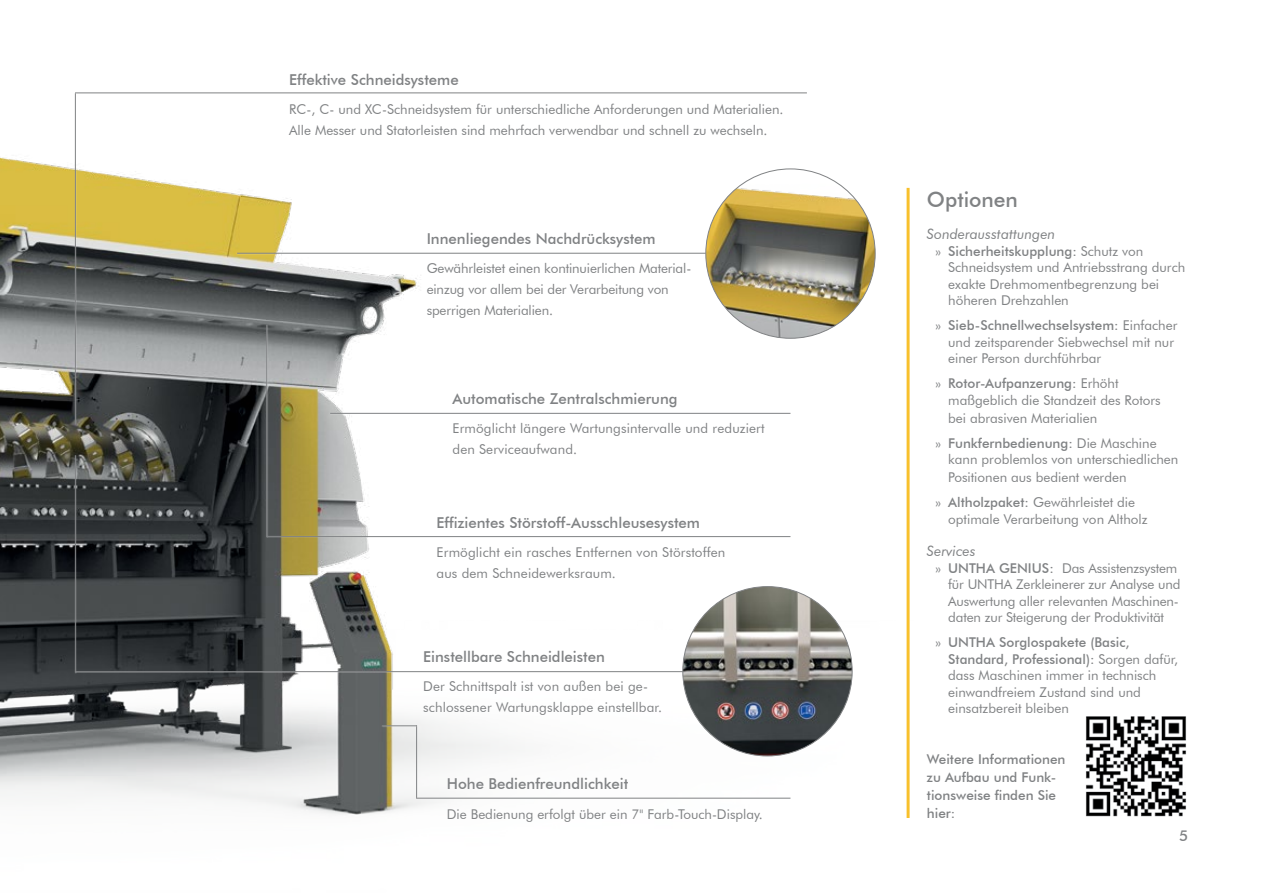
<style>
.page{position:relative;width:1263px;height:893px;background:#fff}
.page>*{position:absolute;margin:0;border:0;box-sizing:border-box;transform-origin:0 0}
.t1{font:500 21px "Futura BT";color:#808284}
.t2{font:500 15px "Futura BT";color:#808284}
.t3{font:italic 14.25px "Futura BT";color:#808284}
.t4{font:13.5px/16.5px "Futura BT";color:#808284}
.t5{font:500 13.5px/18px "Futura BT";color:#808284}
.s1{font-weight:500}
</style>
<div class="page">
<img style="left:0;top:157px;width:910px;height:661px">
<hr style="left:416px;top:725px;width:2px;height:74px;background:#e5e5e5">
<hr style="left:416px;top:725px;width:1px;height:73px;background:#808284">
<hr style="left:381px;top:725px;width:37px;height:2px;background:#fff;opacity:.4">
<hr style="left:382px;top:725px;width:35px;height:1px;background:#808284">
<hr style="left:74px;top:92px;width:734px;height:3px;background:#fff;opacity:.4">
<hr style="left:75px;top:93px;width:732px;height:1px;background:#808284">
<hr style="left:74px;top:93px;width:3px;height:332px;background:#fff;opacity:.4">
<hr style="left:75px;top:93px;width:1px;height:331px;background:#808284">
<hr style="left:74px;top:455px;width:3px;height:218px;background:#fff;opacity:.4">
<hr style="left:75px;top:455px;width:1px;height:217px;background:#808284">
<hr style="left:266px;top:324px;width:2px;height:214px;background:#fff;opacity:.4">
<hr style="left:266px;top:325px;width:1px;height:212px;background:#808284">
<hr style="left:266px;top:536px;width:525px;height:2px;background:#fff;opacity:.4">
<hr style="left:267px;top:536px;width:523px;height:1px;background:#808284">
<hr style="left:329px;top:412px;width:463px;height:3px;background:#fff;opacity:.4">
<hr style="left:330px;top:413px;width:460px;height:1px;background:#808284">
<hr style="left:236px;top:252px;width:525px;height:3px;background:#fff;opacity:.4">
<hr style="left:237px;top:253px;width:523px;height:1px;background:#808284">
<hr style="left:75px;top:671px;width:678px;height:2px;background:#fff;opacity:.4">
<hr style="left:75px;top:671px;width:677px;height:1px;background:#808284">
<hr style="left:416px;top:797px;width:375px;height:3px;background:#fff;opacity:.4">
<hr style="left:416px;top:798px;width:374px;height:1px;background:#808284">
<img style="left:683px;top:587px;width:169px;height:169px;border-radius:85px">
<hr style="left:906px;top:188px;width:3px;height:630px;background:#f8c02b">
<img style="left:706px;top:169px;width:169px;height:169px;border-radius:85px">
<img style="left:1086px;top:716px;width:100px;height:101px">
<p class="t2" style="left:289px;top:70px;width:171px">Effektive Schneidsysteme</p>
<p class="t4" style="left:289px;top:99px;width:496px;line-height:21px">RC-, C- und XC-Schneidsystem für unterschiedliche Anforderungen und Materialien.<br>Alle Messer und Statorleisten sind mehrfach verwendbar und schnell zu wechseln.</p>
<p class="t2" style="left:427px;top:229px;width:231px">Innenliegendes Nachdrücksystem</p>
<p class="t4" style="left:427px;top:258px;width:266px;line-height:21px">Gewährleistet einen kontinuierlichen Material&shy;einzug vor allem bei der Verarbeitung von sperrigen Materialien.</p>
<p class="t2" style="left:452px;top:389px;width:227px">Automatische Zentralschmierung</p>
<p class="t4" style="left:452px;top:418px;width:314px;line-height:21px">Ermöglicht längere Wartungsintervalle und reduziert den Serviceaufwand.</p>
<p class="t2" style="left:437px;top:513px;width:265px">Effizientes Störstoff-Ausschleusesystem</p>
<p class="t4" style="left:437px;top:542px;width:290px;line-height:21px">Ermöglicht ein rasches Entfernen von Störstoffen aus dem Schneidewerksraum.</p>
<p class="t2" style="left:423px;top:647px;width:183px">Einstellbare Schneidleisten</p>
<p class="t4" style="left:423px;top:676px;width:240px;line-height:21px">Der Schnittspalt ist von außen bei ge&shy;schlossener Wartungsklappe einstellbar.</p>
<p class="t2" style="left:447px;top:775px;width:183px">Hohe Bedienfreundlichkeit</p>
<p class="t4" style="left:447px;top:805px;width:318px">Die Bedienung erfolgt über ein 7" Farb-Touch-Display.</p>
<h1 class="t1" style="left:927px;top:186px;width:92px">Optionen</h1>
<p class="t3" style="left:927px;top:225px;width:130px">Sonderausstattungen</p>
<p class="t4" style="left:948px;top:242px;width:239px;text-indent:-13px">» <span class="s1">Sicherheitskupplung:</span> Schutz von<br>Schneidsystem und Antriebsstrang durch exakte Drehmomentbegrenzung bei höheren Drehzahlen</p>
<p class="t4" style="left:948px;top:317px;width:231px;text-indent:-13px">» <span class="s1">Sieb-Schnellwechselsystem:</span> Einfacher und zeitsparender Siebwechsel mit nur einer Person durchführbar</p>
<p class="t4" style="left:948px;top:375px;width:214px;text-indent:-13px">» <span class="s1">Rotor-Aufpanzerung:</span> Erhöht maßgeblich die Standzeit des Rotors</p>
<p class="t4" style="left:935px;top:405px;width:223px;line-height:25px;text-indent:13px">bei abrasiven Materialien<br>» <span class="s1">Funkfernbedienung:</span> Die Maschine</p>
<p class="t4" style="left:948px;top:450px;width:232px;line-height:18px">kann problemlos von unterschiedlichen<br>Positionen aus bedient werden</p>
<p class="t4" style="left:948px;top:494px;width:201px;text-indent:-13px">» <span class="s1">Altholzpaket:</span> Gewährleistet die optimale Verarbeitung von Altholz</p>
<p class="t3" style="left:927px;top:542px;width:50px">Services</p>
<p class="t4" style="left:948px;top:559px;width:234px;text-indent:-13px">» <span class="s1">UNTHA GENIUS:</span> Das Assistenzsystem für UNTHA Zerkleinerer zur Analyse und Auswertung aller relevanten Maschinen&shy;daten zur Steigerung der Produktivität</p>
<p class="t4" style="left:948px;top:634px;width:231px;text-indent:-13px">» <span class="s1">UNTHA Sorglospakete (Basic,<br>Standard, Professional):</span> Sorgen dafür, dass Maschinen immer in technisch einwandfreiem Zustand sind und einsatzbereit bleiben</p>
<p class="t5" style="left:927px;top:750px;width:140px">Weitere Informationen zu Aufbau und Funk&shy;tionsweise finden Sie hier:</p>
<p class="t2" style="left:1179px;top:826px;width:11px">5</p>
</div>
